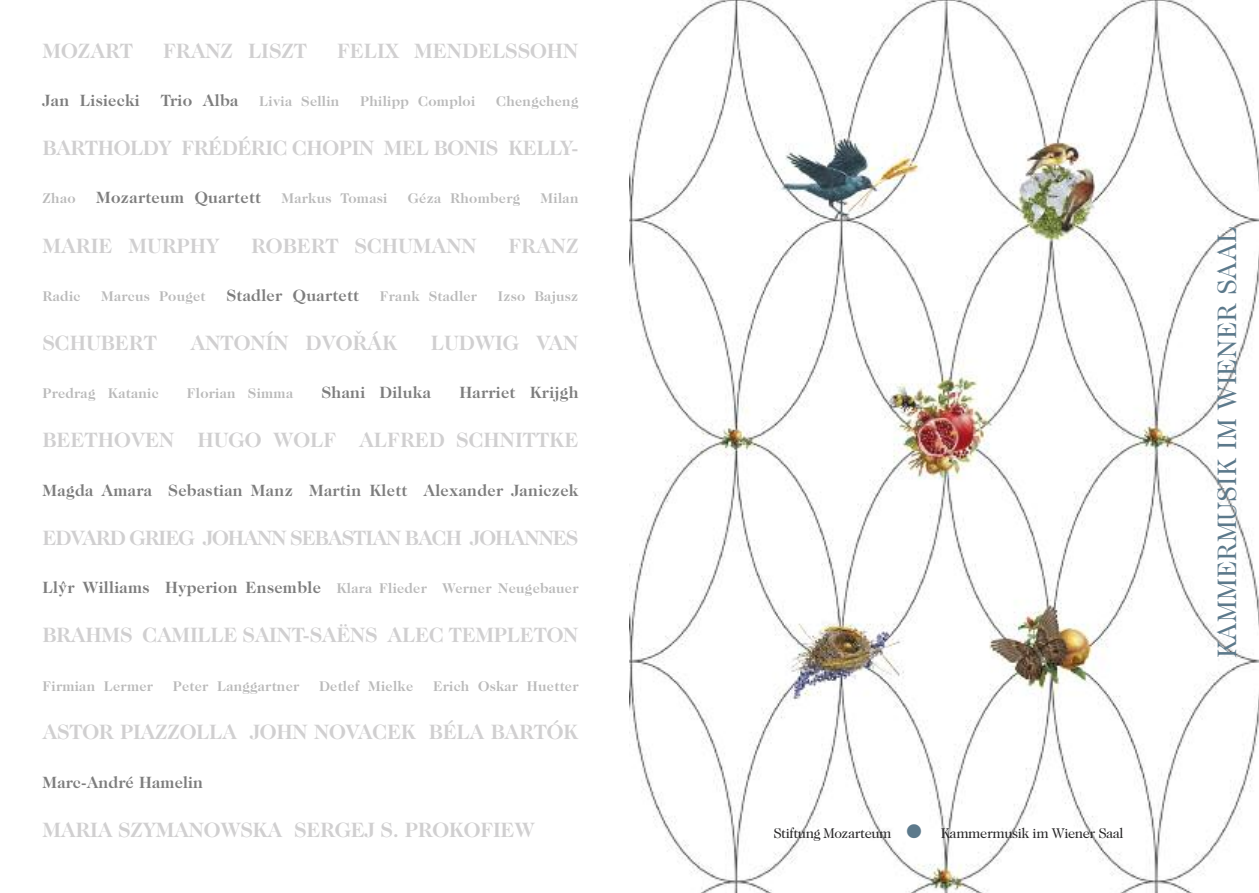
<style>
.page{position:relative;width:1259px;height:893px;background:#fff}
.page>*{position:absolute;margin:0;border:0;box-sizing:border-box;transform-origin:0 0}
.t1{font:27px "Caslon 224 Std";letter-spacing:.015em;color:#5c798b}
.t2{font:700 21px "Caslon 224 Std";letter-spacing:-.01em;color:#d0cfd0}
.t3{font:700 21px "Caslon 224 Std";letter-spacing:-.045em;color:#d0cfd0}
.t4{font:700 18px "Caslon 224 Std";color:#d0cfd0}
.t5{font:700 16.5px "Caslon 224 Std";letter-spacing:.02em;color:#7d7d7d}
.t6{font:700 14.25px "Caslon 224 Std";letter-spacing:.02em;color:#bababa}
.t7{font:14.25px "Caslon 224 Std";letter-spacing:-.03em;color:#272627}
.s1{font-size:14.25px;color:#bababa}
.s2{color:#5c798b}
</style>
<div class="page">
<img style="left:629px;top:0;width:630px;height:893px">
<p class="t2" style="left:43px;top:43px;width:92px">MOZART</p>
<p class="t2" style="left:163px;top:43px;width:146px">FRANZ LISZT</p>
<p class="t2" style="left:337px;top:43px;width:243px">FELIX MENDELSSOHN</p>
<p class="t5" style="left:43px;top:94px;width:99px">Jan Lisiecki</p>
<p class="t5" style="left:161px;top:94px;width:79px">Trio Alba</p>
<p class="t6" style="left:259px;top:95px;width:82px">Livia Sellin</p>
<p class="t6" style="left:360px;top:95px;width:116px">Philipp Comploi</p>
<p class="t6" style="left:496px;top:95px;width:84px">Chengcheng</p>
<p class="t2" style="left:43px;top:140px;width:537px">BARTHOLDY FRÉDÉRIC CHOPIN MEL BONIS KELLY-</p>
<p class="t5" style="left:43px;top:191px;width:346px"><span class="s1">Zhao</span> Mozarteum Quartett <span class="s1">Markus Tomasi</span></p>
<p class="t6" style="left:408px;top:193px;width:114px">Géza Rhomberg</p>
<p class="t6" style="left:540px;top:193px;width:39px">Milan</p>
<p class="t2" style="left:43px;top:237px;width:178px">MARIE MURPHY</p>
<p class="t2" style="left:251px;top:237px;width:227px">ROBERT SCHUMANN</p>
<p class="t2" style="left:508px;top:237px;width:72px">FRANZ</p>
<p class="t6" style="left:43px;top:290px;width:39px">Radic</p>
<p class="t6" style="left:101px;top:290px;width:106px">Marcus Pouget</p>
<p class="t5" style="left:226px;top:289px;width:134px">Stadler Quartett</p>
<p class="t6" style="left:380px;top:290px;width:98px">Frank Stadler</p>
<p class="t6" style="left:498px;top:290px;width:82px">Izso Bajusz</p>
<p class="t4" style="left:356px;top:330px;width:7px">ˇ</p>
<p class="t2" style="left:43px;top:335px;width:116px">SCHUBERT</p>
<p class="t2" style="left:191px;top:335px;width:208px">ANTONÍN DVORÁK</p>
<p class="t2" style="left:431px;top:335px;width:149px">LUDWIG VAN</p>
<p class="t6" style="left:43px;top:388px;width:118px">Predrag Katanic</p>
<p class="t6" style="left:187px;top:388px;width:108px">Florian Simma</p>
<p class="t5" style="left:321px;top:386px;width:111px">Shani Diluka</p>
<p class="t5" style="left:459px;top:386px;width:121px">Harriet Krijgh</p>
<p class="t2" style="left:43px;top:432px;width:537px">BEETHOVEN HUGO WOLF ALFRED SCHNITTKE</p>
<p class="t5" style="left:43px;top:484px;width:537px">Magda Amara Sebastian Manz Martin Klett Alexander Janiczek</p>
<p class="t3" style="left:43px;top:529px;width:537px">EDVARD GRIEG JOHANN SEBASTIAN BACH JOHANNES</p>
<p class="t5" style="left:43px;top:581px;width:537px">Lly<sup>^</sup>r Williams Hyperion Ensemble <span class="s1">Klara Flieder Werner Neugebauer</span></p>
<p class="t2" style="left:42px;top:627px;width:537px">BRAHMS CAMILLE SAINT-SAËNS ALEC TEMPLETON</p>
<p class="t6" style="left:43px;top:680px;width:112px">Firmian Lermer</p>
<p class="t6" style="left:173px;top:680px;width:128px">Peter Langgartner</p>
<p class="t6" style="left:319px;top:680px;width:95px">Detlef Mielke</p>
<p class="t6" style="left:433px;top:680px;width:147px">Erich Oskar Huetter</p>
<p class="t2" style="left:43px;top:724px;width:537px">ASTOR PIAZZOLLA JOHN NOVACEK BÉLA BARTÓK</p>
<p class="t5" style="left:43px;top:776px;width:162px">Marc-André Hamelin</p>
<p class="t2" style="left:43px;top:821px;width:493px">MARIA SZYMANOWSKA SERGEJ S. PROKOFIEW</p>
<p class="t7" style="left:773px;top:827px;width:352px">Stiftung Mozarteum <span class="s2">●</span> Kammermusik im Wiener Saal</p>
<p class="t1" style="left:1216px;top:658px;width:434px;rotate:-90deg">KaMMerMuSiK iM Wiener Saal</p>
</div>
